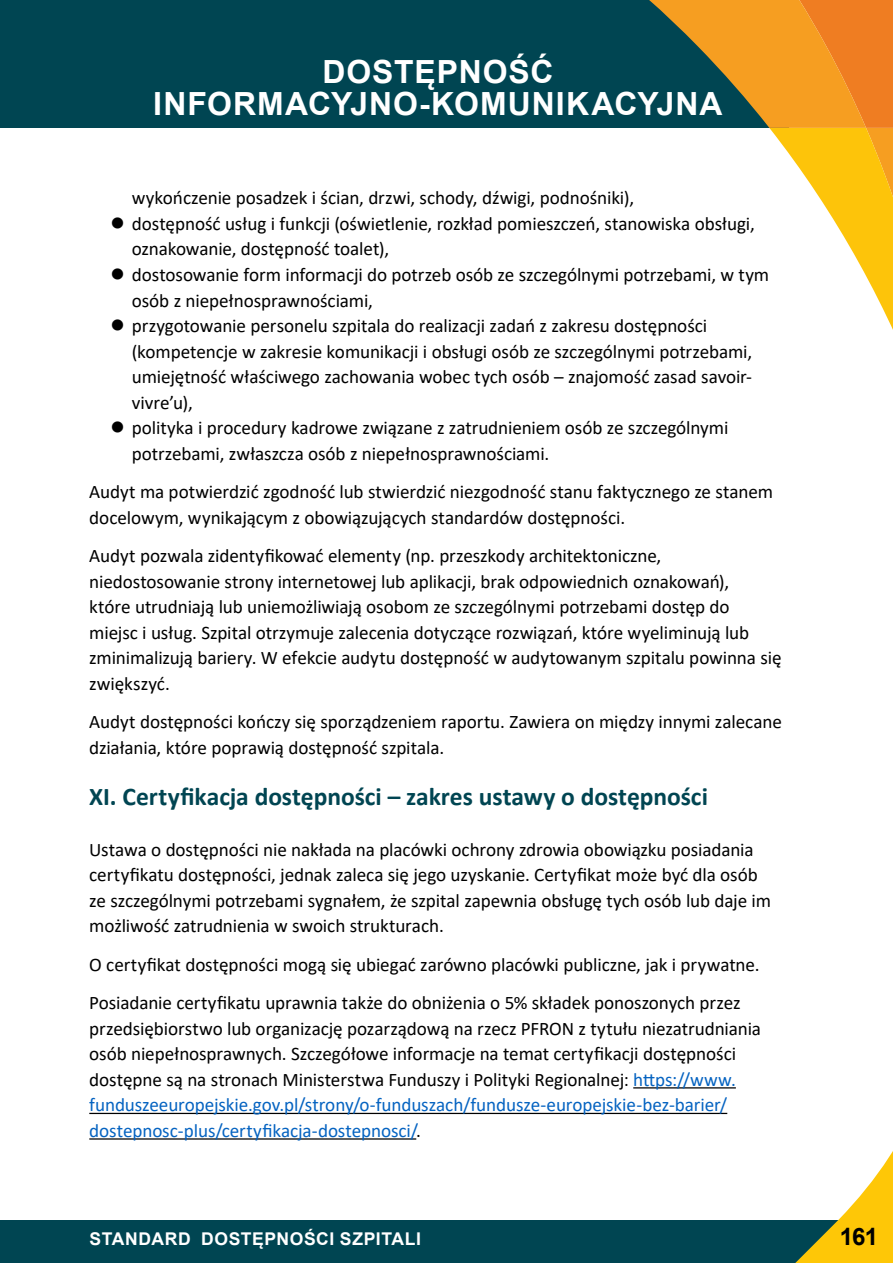
<style>
.page{position:relative;width:893px;height:1263px;background:#fff}
.page>*{position:absolute;margin:0;border:0;box-sizing:border-box;transform-origin:0 0}
.t1{font:700 31.95px/32px "Arial";letter-spacing:.03em;color:#fff;text-align:center}
._1_gradacja{font:700 25.5px "Calibri";color:#004552}
.t2{font:700 24px "Arial";color:#000}
.podstawowy{font:19.2px/25.5px "Calibri";letter-spacing:-.005em;color:#000}
.wypunktowania_punkto{font:19.2px/25.5px "Calibri";letter-spacing:-.005em;color:#000}
.t3{font:700 17.55px "Arial";letter-spacing:.035em;color:#fff}
.s1{color:#0563c1}
</style>
<div class="page">
<div style="left:1px;top:0;width:788px;height:128px;background:#004552"></div>
<div style="left:1px;top:1220px;width:892px;height:43px;background:#004552"></div>
<svg style="left:795px;top:1151px;width:98px;height:112px"></svg>
<svg style="left:649px;top:0;width:244px;height:330px"></svg>
<hr style="left:633px;top:1087px;width:103px;height:1px;background:#000">
<hr style="left:89px;top:1113px;width:638px;height:1px;background:#000">
<hr style="left:89px;top:1138px;width:327px;height:1px;background:#000">
<h1 class="t1" style="left:153px;top:56px;width:571px">DOSTĘPNOŚĆ<br>INFORMACYJNO-KOMUNIKACYJNA</h1>
<p class="wypunktowania_punkto" style="left:132px;top:185px;width:504px">wykończenie posadzek i ścian, drzwi, schody, dźwigi, podnośniki),</p>
<p class="wypunktowania_punkto" style="left:132px;top:210px;width:625px">dostępność usług i funkcji (oświetlenie, rozkład pomieszczeń, stanowiska obsługi, oznakowanie, dostępność toalet),</p>
<p class="wypunktowania_punkto" style="left:132px;top:261px;width:639px">dostosowanie form informacji do potrzeb osób ze szczególnymi potrzebami, w tym osób z niepełnosprawnościami,</p>
<p class="wypunktowania_punkto" style="left:132px;top:312px;width:622px">przygotowanie personelu szpitala do realizacji zadań z zakresu dostępności (kompetencje w zakresie komunikacji i obsługi osób ze szczególnymi potrzebami, umiejętność właściwego zachowania wobec tych osób – znajomość zasad savoir&shy;vivre’u),</p>
<p class="wypunktowania_punkto" style="left:132px;top:415px;width:598px">polityka i procedury kadrowe związane z zatrudnieniem osób ze szczególnymi potrzebami, zwłaszcza osób z niepełnosprawnościami.</p>
<p class="podstawowy" style="left:89px;top:478px;width:685px">Audyt ma potwierdzić zgodność lub stwierdzić niezgodność stanu faktycznego ze stanem docelowym, wynikającym z obowiązujących standardów dostępności.</p>
<p class="podstawowy" style="left:89px;top:542px;width:694px">Audyt pozwala zidentyfikować elementy (np. przeszkody architektoniczne, niedostosowanie strony internetowej lub aplikacji, brak odpowiednich oznakowań),<br>które utrudniają lub uniemożliwiają osobom ze szczególnymi potrzebami dostęp do miejsc i usług. Szpital otrzymuje zalecenia dotyczące rozwiązań, które wyeliminują lub zminimalizują bariery. W efekcie audytu dostępność w audytowanym szpitalu powinna się zwiększyć.</p>
<p class="podstawowy" style="left:89px;top:708px;width:694px">Audyt dostępności kończy się sporządzeniem raportu. Zawiera on między innymi zalecane działania, które poprawią dostępność szpitala.</p>
<p class="_1_gradacja" style="left:89px;top:778px;width:620px">XI. Certyfikacja dostępności – zakres ustawy o dostępności</p>
<p class="podstawowy" style="left:89px;top:836px;width:683px">Ustawa o dostępności nie nakłada na placówki ochrony zdrowia obowiązku posiadania certyfikatu dostępności, jednak zaleca się jego uzyskanie. Certyfikat może być dla osób ze szczególnymi potrzebami sygnałem, że szpital zapewnia obsługę tych osób lub daje im możliwość zatrudnienia w swoich strukturach.</p>
<p class="podstawowy" style="left:89px;top:951px;width:672px">O certyfikat dostępności mogą się ubiegać zarówno placówki publiczne, jak i prywatne.</p>
<p class="podstawowy" style="left:89px;top:989px;width:673px">Posiadanie certyfikatu uprawnia także do obniżenia o 5% składek ponoszonych przez przedsiębiorstwo lub organizację pozarządową na rzecz PFRON z tytułu niezatrudniania osób niepełnosprawnych. Szczegółowe informacje na temat certyfikacji dostępności dostępne są na stronach Ministerstwa Funduszy i Polityki Regionalnej: <span class="s1">https://www. funduszeeuropejskie.gov.pl/strony/o-funduszach/fundusze-europejskie-bez-barier/ dostepnosc-plus/certyfikacja-dostepnosci/</span>.</p>
<p class="t3" style="left:90px;top:1226px;width:333px">STANDARD DOSTĘPNOŚCI SZPITALI</p>
<p class="t2" style="left:840px;top:1219px;width:40px">161</p>
</div>
